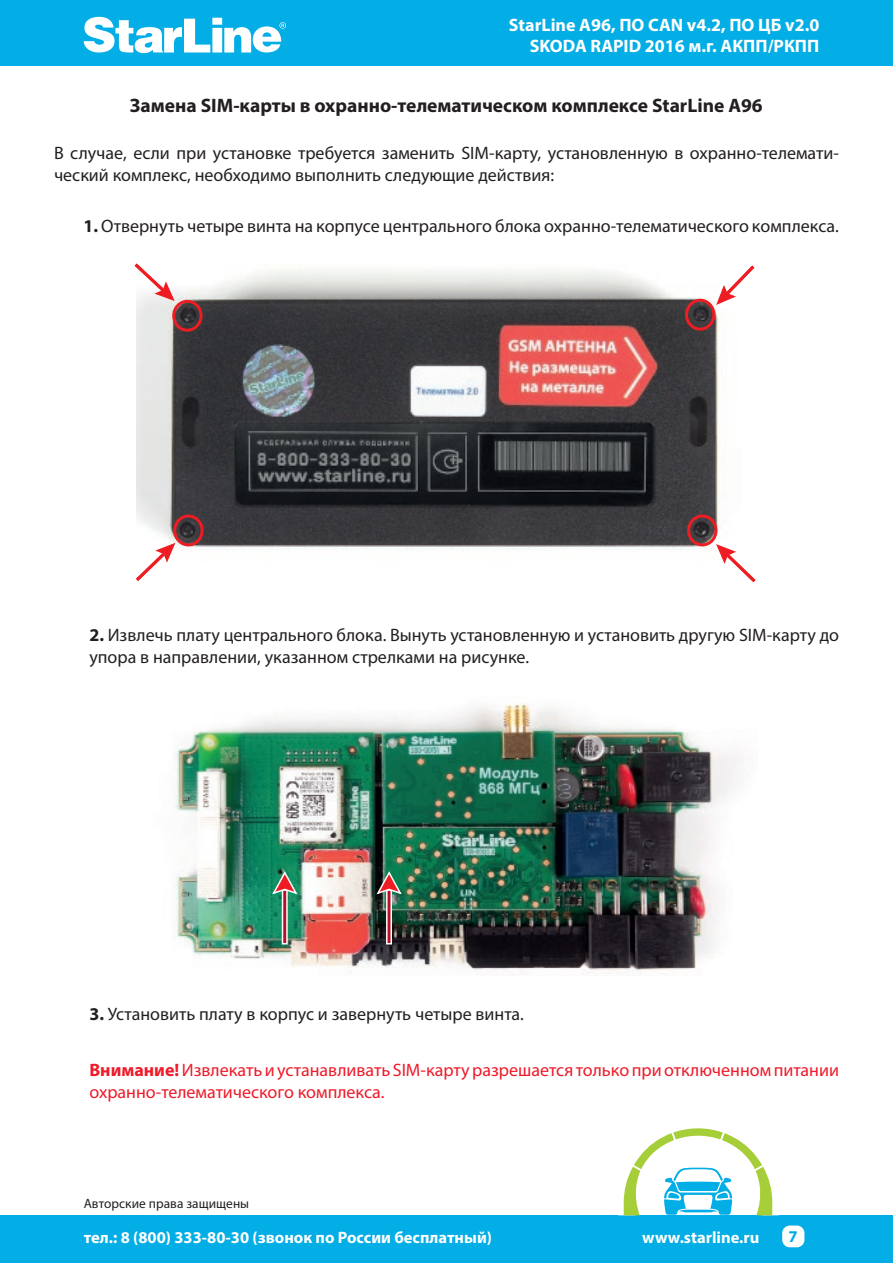
<style>
.page{position:relative;width:893px;height:1263px;background:#fff}
.page>*{position:absolute;margin:0;border:0;box-sizing:border-box;transform-origin:0 0}
.t1{font:700 19.5px "Myriad Pro";color:#231f20}
.t2{font:18px/21.6px "Myriad Pro";color:#231f20}
.t3{font:18px/21.6px "Myriad Pro";color:#ee1b2a}
.t4{font:700 18px/21.6px "Myriad Pro";color:#fff;text-align:right}
.t5{font:700 16.5px "Myriad Pro";color:#fff}
.t6{font:700 16.5px "Myriad Pro";color:#03ade5}
.t7{font:13.5px "Myriad Pro";color:#231f20}
.s1{font-weight:700}
</style>
<div class="page">
<div style="left:0;top:0;width:893px;height:65px;background:#03ade5"></div>
<svg style="left:84px;top:17px;width:202px;height:36px"></svg>
<div style="left:0;top:1215px;width:893px;height:48px;background:#03ade5"></div>
<div style="left:782px;top:1225px;width:22px;height:22px;background:#fff;border-radius:8px"></div>
<svg style="left:623px;top:1128px;width:150px;height:87px"></svg>
<img style="left:173px;top:703px;width:567px;height:273px">
<svg style="left:386px;top:896px;width:6px;height:48px"></svg>
<svg style="left:376px;top:869px;width:27px;height:27px"></svg>
<svg style="left:282px;top:896px;width:6px;height:48px"></svg>
<svg style="left:272px;top:869px;width:27px;height:27px"></svg>
<img style="left:136px;top:269px;width:584px;height:281px">
<svg style="left:713px;top:265px;width:42px;height:43px"></svg>
<svg style="left:134px;top:263px;width:44px;height:41px"></svg>
<svg style="left:713px;top:541px;width:43px;height:42px"></svg>
<svg style="left:136px;top:540px;width:42px;height:41px"></svg>
<div style="left:172px;top:300px;width:31px;height:32px;border:3px solid #ee1d23;border-radius:50%"></div>
<div style="left:685px;top:299px;width:30px;height:32px;border:3px solid #ee1d23;border-radius:50%"></div>
<div style="left:173px;top:514px;width:31px;height:32px;border:3px solid #ee1d23;border-radius:50%"></div>
<div style="left:687px;top:514px;width:30px;height:32px;border:3px solid #ee1d23;border-radius:50%"></div>
<p class="t4" style="left:509px;top:13px;width:312px">StarLine А96, ПО CAN v4.2, ПО ЦБ v2.0<br>SKODA RAPID 2016 м.г. АКПП/РКПП</p>
<p class="t1" style="left:130px;top:92px;width:634px">Замена SIM-карты в охранно-телематическом комплексе StarLine A96</p>
<p class="t2" style="left:54px;top:142px;width:786px">В случае, если при установке требуется заменить SIM-карту, установленную в охранно-телемати&shy;ческий комплекс, необходимо выполнить следующие действия:</p>
<p class="t2" style="left:83px;top:215px;width:757px"><span class="s1">1.</span> Отвернуть четыре винта на корпусе центрального блока охранно-телематического комплекса.</p>
<p class="t2" style="left:89px;top:624px;width:751px"><span class="s1">2.</span> Извлечь плату центрального блока. Вынуть установленную и установить другую SIM-карту до упора в направлении, указанном стрелками на рисунке.</p>
<p class="t2" style="left:89px;top:1003px;width:436px"><span class="s1">3.</span> Установить плату в корпус и завернуть четыре винта.</p>
<p class="t3" style="left:89px;top:1059px;width:751px"><span class="s1">Внимание!</span> Извлекать и устанавливать SIM-карту разрешается только при отключенном питании охранно-телематического комплекса.</p>
<p class="t7" style="left:84px;top:1195px;width:167px">Авторские права защищены</p>
<p class="t5" style="left:84px;top:1226px;width:410px">тел.: 8 (800) 333-80-30 (звонок по России бесплатный)</p>
<p class="t5" style="left:642px;top:1226px;width:119px">www.starline.ru</p>
<p class="t6" style="left:789px;top:1226px;width:11px">7</p>
</div>
